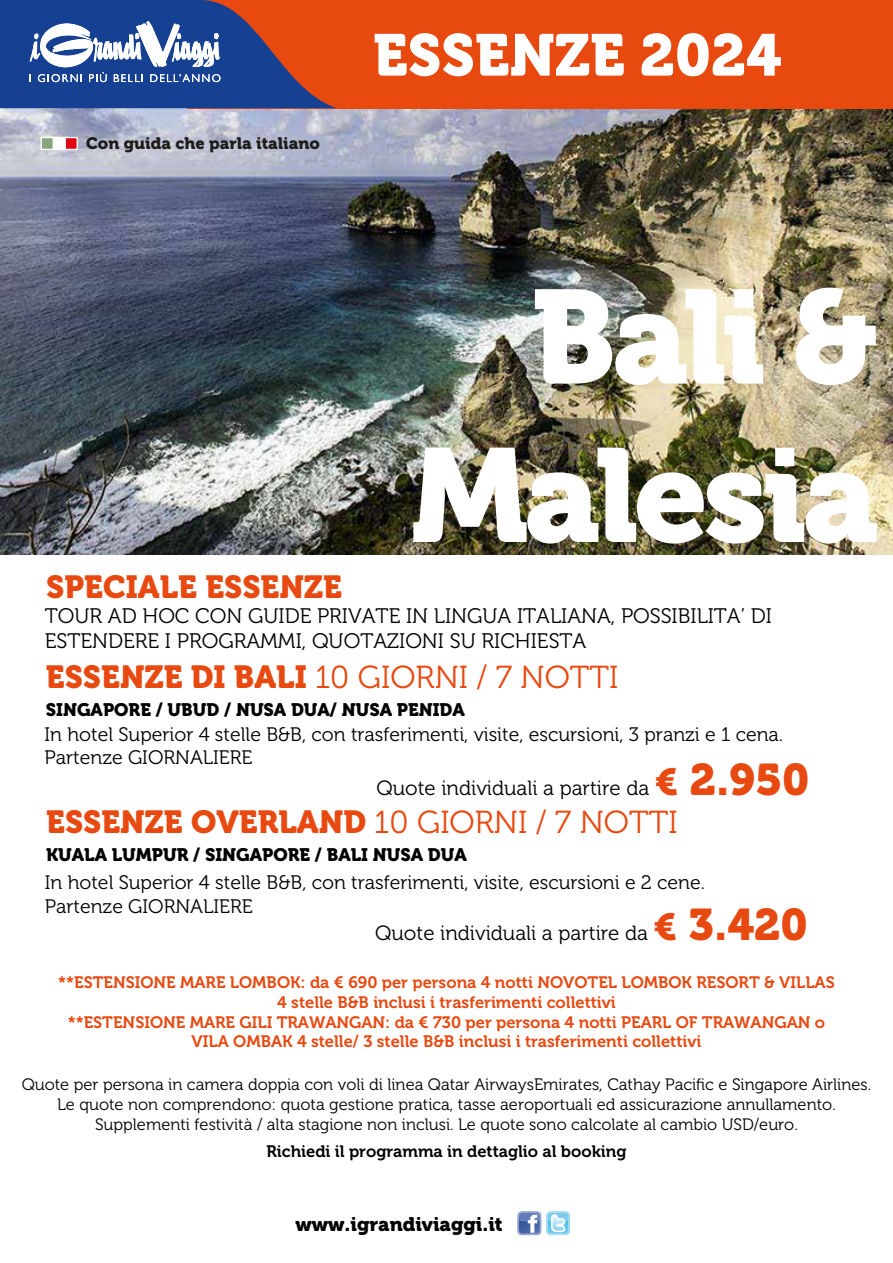
<style>
.page{position:relative;width:893px;height:1263px;background:#fff}
.page>*{position:absolute;margin:0;border:0;box-sizing:border-box;transform-origin:0 0}
.t1{font:132px/158.4px "Museo 900";letter-spacing:-.04em;color:#fff;text-align:right}
.t2{font:58.5px "Museo 900";color:#fff}
.t3{font:31.8px "Museo 900";color:#e84910}
.t4{font:31.8px "Museo 300";color:#e84910}
.t5{font:21px/25.2px "Museo 300";color:#000}
.t6{font:20.55px "Museo 300";color:#000}
.t7{font:19.5px/23.4px "Museo 300";color:#000}
.t8{font:19.5px "Museo 900";color:#000}
.t9{font:18px "Museo 900";color:#000}
.t10{font:16.5px/19.8px "Museo 300";color:#000;text-align:center}
.t11{font:16.5px/19.8px "Museo 700";color:#e84910;text-align:center}
.t12{font:16.5px "Museo 700";color:#000}
.t13{font:16.5px "Museo 900";color:#1d1d1b}
.s1{font-family:"Museo 900"}
.s2{font-family:"Museo 900";font-size:37.35px;color:#e84910}
.s3{font-family:"Museo 900";font-size:44.1px;color:#e84910}
.s4{font-family:"Museo 300"}
</style>
<div class="page">
<img style="left:0;top:108px;width:893px;height:446px">
<div style="left:187px;top:0;width:706px;height:108px;background:#e7490f"></div>
<svg style="left:518px;top:1211px;width:52px;height:24px"></svg>
<svg style="left:0;top:0;width:336px;height:108px"></svg>
<div style="left:51px;top:137px;width:17px;height:13px;background:#fff"></div>
<div style="left:41px;top:137px;width:13px;height:13px;background:#85a67b;border:1px solid #fff"></div>
<div style="left:65px;top:137px;width:13px;height:13px;background:#e20613;border:1px solid #fff"></div>
<p class="t13" style="left:86px;top:134px;width:235px">Con guida che parla italiano</p>
<h2 class="t2" style="left:373px;top:22px;width:410px">ESSENZE 2024</h2>
<h1 class="t1" style="left:411px;top:259px;width:469px">Bali &amp;<br>Malesia</h1>
<h3 class="t3" style="left:46px;top:569px;width:297px">SPECIALE ESSENZE</h3>
<p class="t5" style="left:45px;top:603px;width:729px">TOUR AD HOC CON GUIDE PRIVATE IN LINGUA ITALIANA, POSSIBILITA’ DI<br>ESTENDERE I PROGRAMMI, QUOTAZIONI SU RICHIESTA</p>
<h3 class="t4" style="left:46px;top:660px;width:574px"><span class="s1">ESSENZE DI BALI</span> 10 GIORNI / 7 NOTTI</h3>
<p class="t9" style="left:46px;top:699px;width:420px">SINGAPORE / UBUD / NUSA DUA/ NUSA PENIDA</p>
<p class="t7" style="left:45px;top:723px;width:740px">In hotel Superior 4 stelle B&amp;B, con trasferimenti, visite, escursioni, 3 pranzi e 1 cena.<br>Partenze GIORNALIERE</p>
<p class="t6" style="left:377px;top:777px;width:435px">Quote individuali a partire da <span class="s2">€</span> <span class="s3">2.950</span></p>
<h3 class="t3" style="left:46px;top:804px;width:633px">ESSENZE OVERLAND <span class="s4">10 GIORNI / 7 NOTTI</span></h3>
<p class="t9" style="left:46px;top:845px;width:422px">KUALA LUMPUR / SINGAPORE / BALI NUSA DUA</p>
<p class="t7" style="left:45px;top:871px;width:662px">In hotel Superior 4 stelle B&amp;B, con trasferimenti, visite, escursioni e 2 cene.<br>Partenze GIORNALIERE</p>
<p class="t6" style="left:375px;top:922px;width:434px">Quote individuali a partire da <span class="s2">€</span> <span class="s3">3.420</span></p>
<p class="t11" style="left:58px;top:972px;width:778px">**ESTENSIONE MARE LOMBOK: da € 690 per persona 4 notti NOVOTEL LOMBOK RESORT &amp; VILLAS 4 stelle B&amp;B inclusi i trasferimenti collettivi<br>**ESTENSIONE MARE GILI TRAWANGAN: da € 730 per persona 4 notti PEARL OF TRAWANGAN o VILA OMBAK 4 stelle/ 3 stelle B&amp;B inclusi i trasferimenti collettivi</p>
<p class="t10" style="left:22px;top:1075px;width:851px">Quote per persona in camera doppia con voli di linea Qatar AirwaysEmirates, Cathay Pacific e Singapore Airlines.<br>Le quote non comprendono: quota gestione pratica, tasse aeroportuali ed assicurazione annullamento.<br>Supplementi festività / alta stagione non inclusi. Le quote sono calcolate al cambio USD/euro.</p>
<p class="t12" style="left:266px;top:1142px;width:362px">Richiedi il programma in dettaglio al booking</p>
<p class="t8" style="left:296px;top:1213px;width:208px">www.igrandiviaggi.it</p>
</div>
